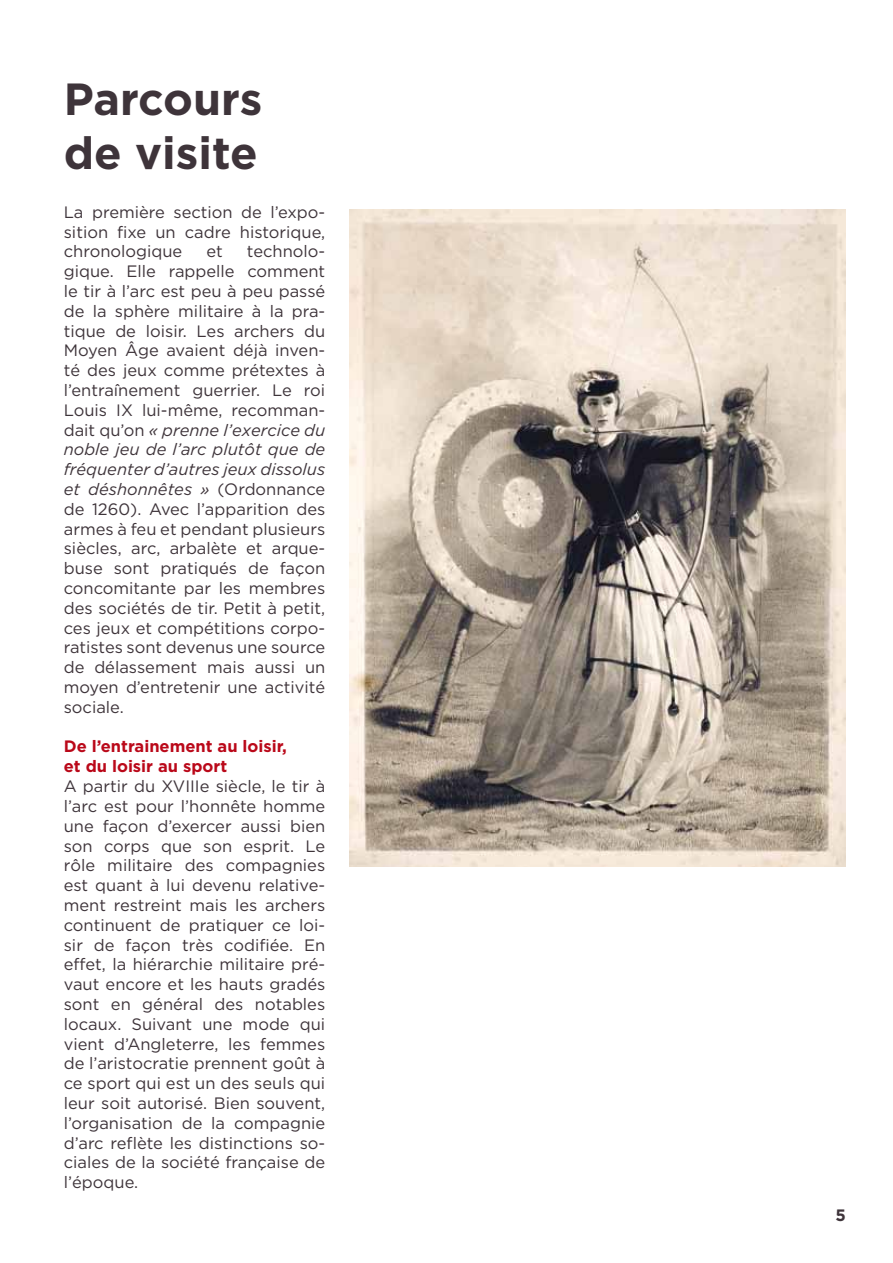
<style>
.page{position:relative;width:893px;height:1263px;background:#fff}
.page>*{position:absolute;margin:0;border:0;box-sizing:border-box;transform-origin:0 0}
.t1{font:700 45px/54px "Gotham";color:#3e343a}
.t2{font:16.5px/19.8px "Gotham";color:#3e343a;text-align:justify}
.t3{font:700 16.5px/19.8px "Gotham";color:#ba0819}
.t4{font:700 16.5px "Gotham";color:#3e343a}
.s1{font-style:italic}
</style>
<div class="page">
<img style="left:350px;top:209px;width:496px;height:658px">
<h1 class="t1" style="left:64px;top:71px;width:200px">Parcours de visite</h1>
<p class="t2" style="left:64px;top:202px;width:263px">La première section de l’expo&shy;sition fixe un cadre historique, chronologique</p>
<p class="t2" style="left:64px;top:241px;width:263px;text-indent:183px">technolo&shy;gique. Elle rappelle comment le tir à l’arc est peu à peu passé de la sphère militaire à la pra&shy;tique de loisir. Les archers du Moyen Âge avaient déjà inven&shy;té des jeux comme prétextes à l’entraînement guerrier. Le roi Louis IX lui-même, recomman&shy;dait qu’on <span class="s1">« prenne l’exercice du noble jeu de l’arc plutôt que de fréquenter d’autres jeux dissolus et déshonnêtes »</span> (Ordonnance de 1260). Avec l’apparition des armes à feu et pendant plusieurs siècles, arc, arbalète et arque&shy;buse sont pratiqués de façon concomitante par les membres des sociétés de tir. Petit à petit, ces jeux et compétitions corpo&shy;ratistes sont devenus une source de délassement mais aussi un moyen d’entretenir une activité sociale.</p>
<p class="t3" style="left:64px;top:736px;width:225px">De l’entrainement au loisir, et du loisir au sport</p>
<p class="t2" style="left:64px;top:776px;width:263px">A partir du XVIIIe siècle, le tir à l’arc est pour l’honnête homme une façon d’exercer aussi bien son corps que son esprit. Le rôle militaire des compagnies est quant à lui devenu relative&shy;ment restreint mais les archers continuent de pratiquer ce loi&shy;sir de façon très codifiée. En effet, la hiérarchie militaire pré&shy;vaut encore et les hauts gradés sont en général des notables locaux. Suivant une mode qui vient d’Angleterre, les femmes de l’aristocratie prennent goût à ce sport qui est un des seuls qui leur soit autorisé. Bien souvent, l’organisation de la compagnie d’arc reflète les distinctions so&shy;ciales de la société française de l’époque.</p>
<p class="t2" style="left:206px;top:241px;width:18px">et</p>
<p class="t4" style="left:836px;top:1206px;width:12px">5</p>
</div>
